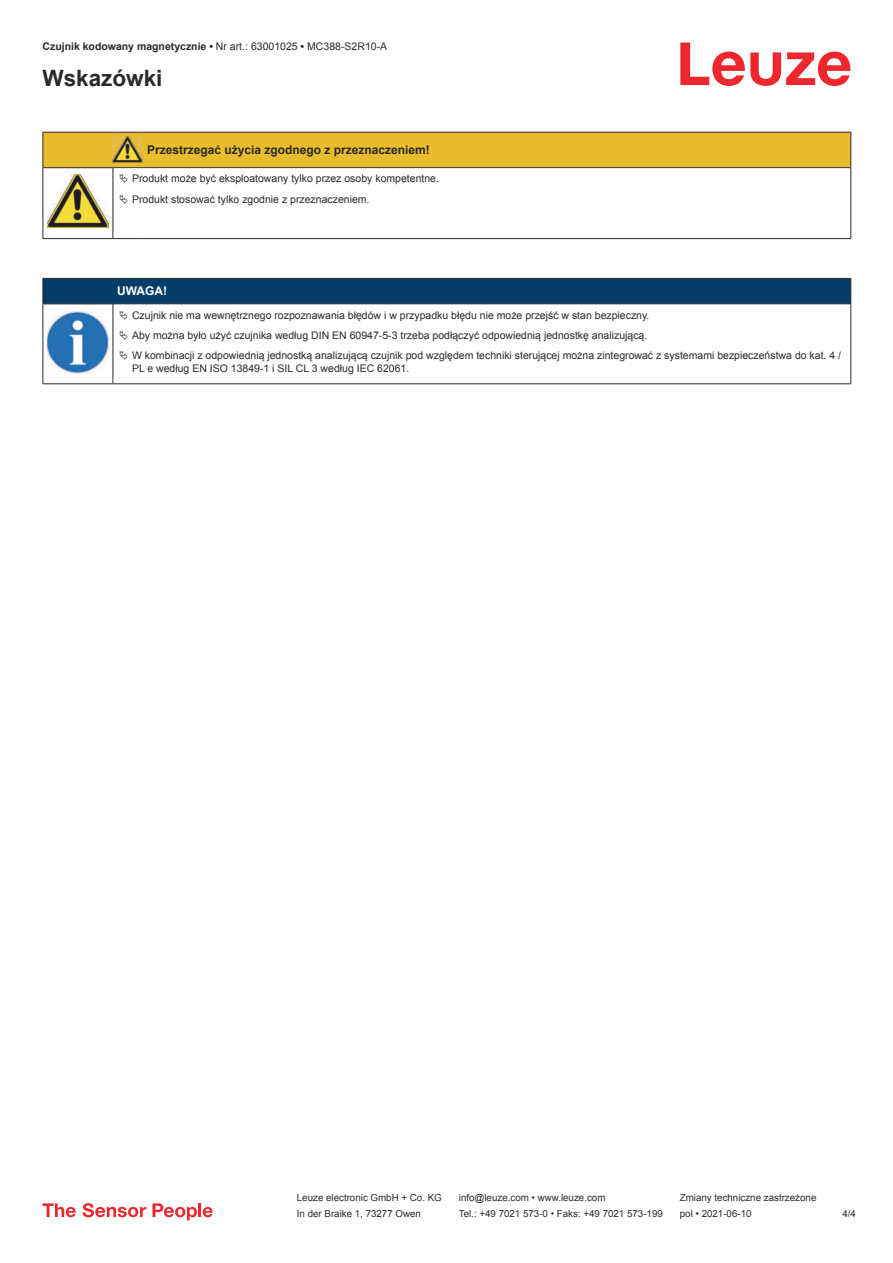
<style>
.page{position:relative;width:893px;height:1263px;background:#fff}
.page>*{position:absolute;margin:0;border:0;box-sizing:border-box;transform-origin:0 0}
.t1{font:700 22.5px "Arial";color:#2b292a}
.t2{font:700 12px "Arial";color:#2b292a}
.t3{font:700 12px "Arial";color:#fff}
.t4{font:10.5px/20.2px "Arial";color:#2b292a}
.t5{font:700 10.5px "Arial";color:#2b292a}
.t6{font:9.75px "Arial";color:#2b292a}
.s1{font-weight:400}
</style>
<div class="page">
<svg style="left:680px;top:43px;width:170px;height:43px"></svg>
<svg style="left:43px;top:1203px;width:33px;height:14px"></svg>
<svg style="left:83px;top:1203px;width:63px;height:14px"></svg>
<svg style="left:153px;top:1203px;width:44px;height:17px"></svg>
<hr style="left:198px;top:1203px;width:3px;height:14px;background:#ed272d">
<svg style="left:203px;top:1207px;width:10px;height:10px"></svg>
<hr style="left:43px;top:168px;width:1px;height:66px;background:#2b292a">
<hr style="left:113px;top:168px;width:1px;height:66px;background:#2b292a">
<hr style="left:850px;top:168px;width:1px;height:66px;background:#2b292a">
<hr style="left:43px;top:238px;width:70px;height:1px;background:#2b292a">
<hr style="left:113px;top:238px;width:30px;height:1px;background:#2b292a">
<hr style="left:143px;top:238px;width:708px;height:1px;background:#2b292a">
<img style="left:47px;top:209px;width:61px;height:19px">
<hr style="left:43px;top:304px;width:70px;height:1px;background:#2b292a">
<svg style="left:43px;top:278px;width:808px;height:26px;background:#093c65"></svg>
<hr style="left:113px;top:304px;width:738px;height:1px;background:#2b292a">
<hr style="left:43px;top:304px;width:1px;height:75px;background:#2b292a">
<hr style="left:113px;top:304px;width:1px;height:75px;background:#2b292a">
<hr style="left:850px;top:304px;width:1px;height:75px;background:#2b292a">
<hr style="left:43px;top:383px;width:70px;height:1px;background:#2b292a">
<hr style="left:113px;top:383px;width:738px;height:1px;background:#2b292a">
<img style="left:47px;top:310px;width:61px;height:63px">
<svg style="left:43px;top:132px;width:808px;height:77px"></svg>
<p class="t5" style="left:43px;top:43px;width:346px">Czujnik kodowany magnetycznie • <span class="s1">Nr art.: 63001025</span> • <span class="s1">MC388-S2R10-A</span></p>
<h1 class="t1" style="left:43px;top:70px;width:122px">Wskazówki</h1>
<p class="t2" style="left:147px;top:141px;width:284px">Przestrzegać użycia zgodnego z przeznaczeniem!</p>
<p class="t4" style="left:132px;top:169px;width:308px">Produkt może być eksploatowany tylko przez osoby kompetentne.<br>Produkt stosować tylko zgodnie z przeznaczeniem.</p>
<p class="t3" style="left:117px;top:283px;width:51px">UWAGA!</p>
<p class="t4" style="left:132px;top:305px;width:711px">Czujnik nie ma wewnętrznego rozpoznawania błędów i w przypadku błędu nie może przejść w stan bezpieczny.<br>Aby można było użyć czujnika według DIN EN 60947-5-3 trzeba podłączyć odpowiednią jednostkę analizującą.<br>W kombinacji z odpowiednią jednostką analizującą czujnik pod względem techniki sterującej można zintegrować z systemami bezpieczeństwa do kat. 4 /</p>
<p class="t4" style="left:132px;top:358px;width:279px">PL e według EN ISO 13849-1 i SIL CL 3 według IEC 62061.</p>
<p class="t6" style="left:297px;top:1191px;width:146px">Leuze electronic GmbH + Co. KG</p>
<p class="t6" style="left:459px;top:1191px;width:148px">info@leuze.com • www.leuze.com</p>
<p class="t6" style="left:680px;top:1191px;width:138px">Zmiany techniczne zastrzeżone</p>
<p class="t6" style="left:297px;top:1210px;width:126px">In der Braike 1, 73277 Owen</p>
<p class="t6" style="left:459px;top:1207px;width:205px">Tel.: +49 7021 573-0 • Faks: +49 7021 573-199</p>
<p class="t6" style="left:680px;top:1207px;width:73px">pol • 2021-06-10</p>
<p class="t6" style="left:842px;top:1207px;width:15px">4 /4</p>
</div>
